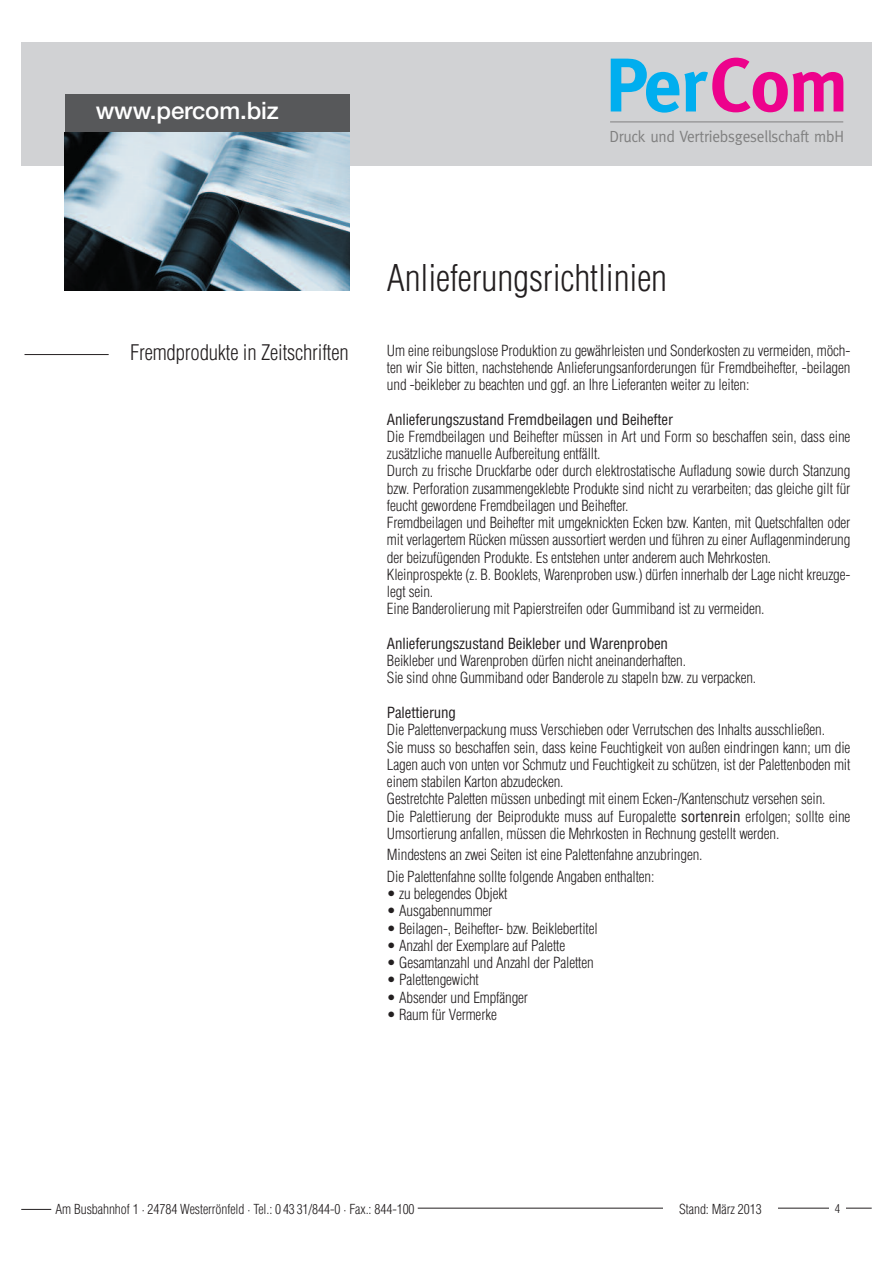
<style>
.page{position:relative;width:893px;height:1263px;background:#fff}
.page>*{position:absolute;margin:0;border:0;box-sizing:border-box;transform-origin:0 0}
.t1{font:700 75.9px "Meta";letter-spacing:-.015em;color:#00aeef}
.t2{font:300 condensed 36px "Helvetica";letter-spacing:-.005em;color:#231f20}
.t3{font:500 24px "Helvetica Neue";letter-spacing:-.005em;color:#fff}
.t4{font:300 condensed 21px "Helvetica";letter-spacing:-.01em;color:#231f20}
.t5{font:16.2px "Meta";letter-spacing:-.015em;color:#808080;scale:.95 1}
.t6{font:300 condensed 15px/17.2px "Helvetica";letter-spacing:-.01em;color:#231f20}
.t7{font:condensed 15px "Helvetica";letter-spacing:-.01em;color:#231f20}
.t8{font:300 condensed 13.5px "Helvetica";letter-spacing:-.005em;color:#231f20}
.t9{font:300 condensed 12px "Helvetica";color:#231f20}
.s1{color:#ed028c}
.s2{font-weight:400}
</style>
<div class="page">
<div style="left:21px;top:43px;width:851px;height:123px;background:#d1d2d4"></div>
<div style="left:65px;top:95px;width:285px;height:39px;background:#57585a"></div>
<img style="left:65px;top:133px;width:285px;height:157px">
<hr style="left:21px;top:1209px;width:30px;height:1px;background:#231f20">
<hr style="left:418px;top:1208px;width:454px;height:1px;background:#231f20">
<div style="left:663px;top:1203px;width:115px;height:22px;background:#fff"></div>
<div style="left:829px;top:1204px;width:17px;height:17px;background:#fff"></div>
<hr style="left:25px;top:354px;width:84px;height:1px;background:#231f20">
<hr style="left:610px;top:122px;width:233px;height:1px;background:#808080">
<h3 class="t3" style="left:96px;top:102px;width:185px">www.percom.biz</h3>
<h1 class="t1" style="left:606px;top:41px;width:244px">Per<span class="s1">Com</span></h1>
<p class="t5" style="left:609px;top:127px;width:248px">Druck und Vertriebsgesellschaft mbH</p>
<h3 class="t4" style="left:130px;top:341px;width:220px">Fremdprodukte in Zeitschriften</h3>
<h2 class="t2" style="left:387px;top:257px;width:282px">Anlieferungsrichtlinien</h2>
<p class="t6" style="left:387px;top:342px;width:465px;text-align:justify">Um eine reibungslose Produktion zu gewährleisten und Sonderkosten zu vermeiden, möch&shy;ten wir Sie bitten, nachstehende Anlieferungsanforderungen für Fremdbeihefter, -beilagen und -beikleber zu beachten und ggf. an Ihre Lieferanten weiter zu leiten:</p>
<p class="t7" style="left:387px;top:411px;width:288px">Anlieferungszustand Fremdbeilagen und Beihefter</p>
<p class="t6" style="left:387px;top:428px;width:465px">Die Fremdbeilagen und Beihefter müssen in Art und Form so beschaffen sein, dass eine zusätzliche manuelle Aufbereitung entfällt.<br>Durch zu frische Druckfarbe oder durch elektrostatische Aufladung sowie durch Stanzung bzw. Perforation zusammengeklebte Produkte sind nicht zu verarbeiten; das gleiche gilt für feucht gewordene Fremdbeilagen und Beihefter.<br>Fremdbeilagen und Beihefter mit umgeknickten Ecken bzw. Kanten, mit Quetschfalten oder mit verlagertem Rücken müssen aussortiert werden und führen zu einer Auflagenminderung der beizufügenden Produkte. Es entstehen unter anderem auch Mehrkosten.<br>Kleinprospekte (z. B. Booklets, Warenproben usw.) dürfen innerhalb der Lage nicht kreuzge&shy;legt sein.<br>Eine Banderolierung mit Papierstreifen oder Gummiband ist zu vermeiden.</p>
<p class="t7" style="left:387px;top:635px;width:283px">Anlieferungszustand Beikleber und Warenproben</p>
<p class="t6" style="left:387px;top:652px;width:371px">Beikleber und Warenproben dürfen nicht aneinanderhaften.<br>Sie sind ohne Gummiband oder Banderole zu stapeln bzw. zu verpacken.</p>
<p class="t7" style="left:387px;top:704px;width:71px">Palettierung</p>
<p class="t6" style="left:387px;top:721px;width:465px">Die Palettenverpackung muss Verschieben oder Verrutschen des Inhalts ausschließen.<br>Sie muss so beschaffen sein, dass keine Feuchtigkeit von außen eindringen kann; um die Lagen auch von unten vor Schmutz und Feuchtigkeit zu schützen, ist der Palettenboden mit einem stabilen Karton abzudecken.<br>Gestretchte Paletten müssen unbedingt mit einem Ecken-/Kantenschutz versehen sein.<br>Die Palettierung der Beiprodukte muss auf Europalette <span class="s2">sortenrein</span> erfolgen; sollte eine Umsortierung anfallen, müssen die Mehrkosten in Rechnung gestellt werden.</p>
<p class="t6" style="left:387px;top:844px;width:317px;line-height:21.5px">Mindestens an zwei Seiten ist eine Palettenfahne anzubringen.<br>Die Palettenfahne sollte folgende Angaben enthalten:</p>
<p class="t6" style="left:387px;top:885px;width:122px">• zu belegendes Objekt</p>
<p class="t6" style="left:387px;top:902px;width:107px">• Ausgabennummer</p>
<p class="t6" style="left:387px;top:920px;width:212px">• Beilagen-, Beihefter- bzw. Beiklebertitel</p>
<p class="t6" style="left:387px;top:937px;width:180px">• Anzahl der Exemplare auf Palette</p>
<p class="t6" style="left:387px;top:954px;width:208px">• Gesamtanzahl und Anzahl der Paletten</p>
<p class="t6" style="left:387px;top:971px;width:93px">• Palettengewicht</p>
<p class="t6" style="left:387px;top:989px;width:143px">• Absender und Empfänger</p>
<p class="t6" style="left:387px;top:1006px;width:111px">• Raum für Vermerke</p>
<p class="t8" style="left:56px;top:1201px;width:361px">Am Busbahnhof 1 · 24784 Westerrönfeld · Tel.: 0 43 31/844-0 · Fax.: 844-100</p>
<p class="t8" style="left:679px;top:1201px;width:84px">Stand: März 2013</p>
<p class="t9" style="left:835px;top:1202px;width:7px">4</p>
</div>
